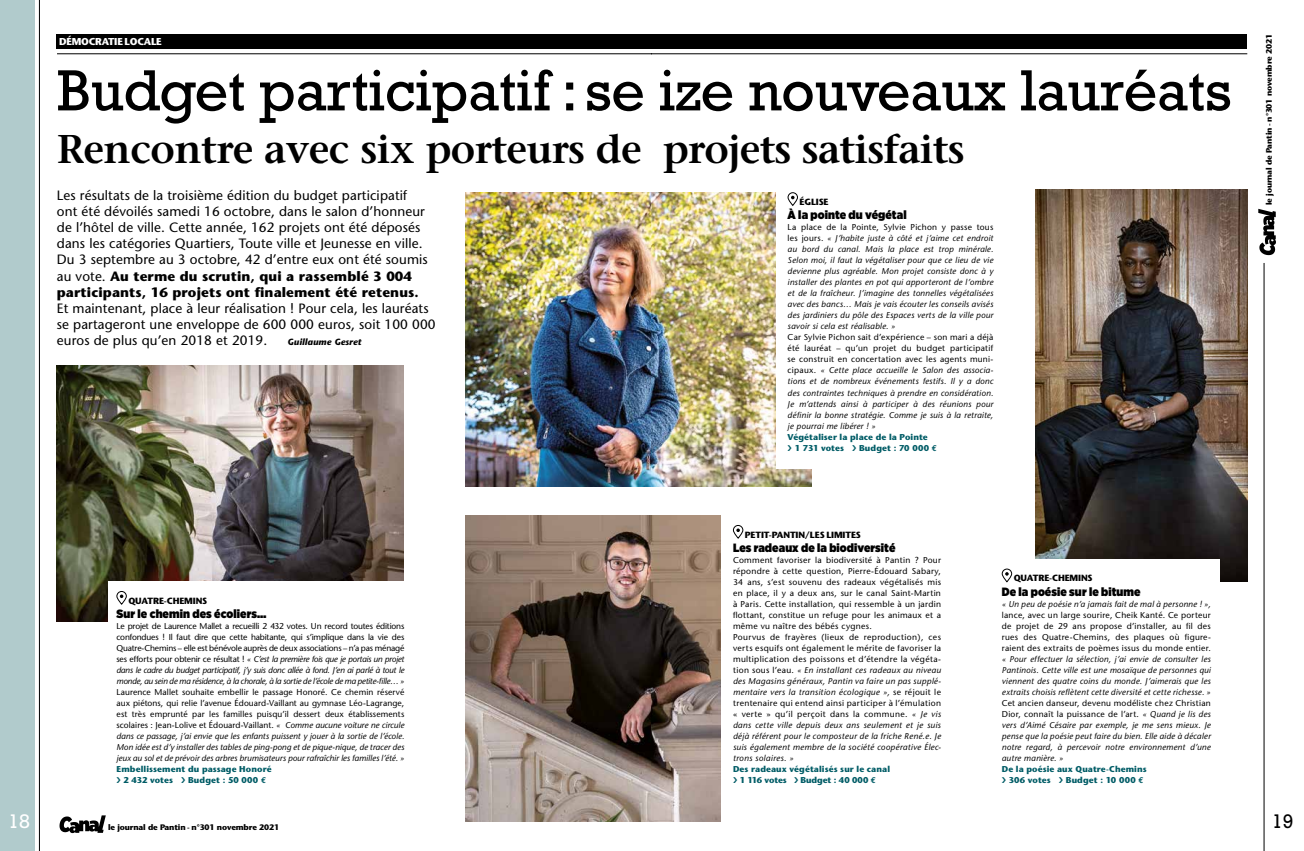
<style>
.page{position:relative;width:1304px;height:851px;background:#fff}
.page>*{position:absolute;margin:0;border:0;box-sizing:border-box;transform-origin:0 0}
.t1{font:59px "Rockwell";letter-spacing:-.01em;color:#000}
.t2{font:600 40px "Stone Serif";letter-spacing:-.015em;color:#000}
.t3{font:20px "Rockwell";color:#fff}
.t4{font:20px "Rockwell";color:#000}
.t5{font:13.5px/16.2px "Stone Sans";letter-spacing:.01em;color:#000}
.t6{font:900 12px "Gotham Narrow";letter-spacing:.005em;color:#000}
.t7{font:700 10px "Stone Sans";letter-spacing:-.025em;color:#fff}
.t8{font:700 9px "Stone Sans";letter-spacing:-.015em;color:#000}
.t9{font:italic 700 9px "Stone Sans";letter-spacing:.01em;color:#000}
.t10{font:italic 8.5px/11px "Stone Sans";letter-spacing:.025em;color:#000;text-align:justify}
.t11{font:8.5px/11px "Stone Sans";letter-spacing:.03em;color:#000;text-align:justify}
.t12{font:700 8.5px/11px "Stone Sans";letter-spacing:.01em;color:#005c66}
.t13{font:700 8px "Stone Sans";letter-spacing:-.015em;color:#000}
.s1{font-weight:700}
.s2{font-style:italic}
.s3{font-style:normal}
.s4{font-family:"Euro Mono Std"}
</style>
<div class="page">
<hr style="left:39px;top:0;width:1px;height:850px;background:#000">
<div style="left:0;top:0;width:34px;height:850px;background:#b1cbcc"></div>
<svg style="left:60px;top:815px;width:46px;height:18px"></svg>
<div style="left:56px;top:34px;width:596px;height:14px;background:#000"></div>
<hr style="left:57px;top:54px;width:595px;height:1px;background:#000">
<img style="left:466px;top:193px;width:186px;height:293px">
<img style="left:466px;top:516px;width:186px;height:305px">
<img style="left:57px;top:366px;width:347px;height:255px">
<div style="left:108px;top:581px;width:305px;height:234px;background:#fff"></div>
<div style="left:117px;top:591px;width:10px;height:13px;border:1px solid #000;border-radius:5px"></div>
<svg style="left:120px;top:594px;width:3px;height:4px"></svg>
<hr style="left:1264px;top:263px;width:1px;height:587px;background:#000">
<svg style="left:1258px;top:209px;width:18px;height:46px"></svg>
<div style="left:652px;top:34px;width:595px;height:14px;background:#000"></div>
<hr style="left:652px;top:54px;width:595px;height:1px;background:#000">
<img style="left:1035px;top:189px;width:212px;height:392px">
<div style="left:993px;top:559px;width:226px;height:256px;background:#fff"></div>
<div style="left:1002px;top:568px;width:10px;height:14px;border:1px solid #000;border-radius:5px"></div>
<svg style="left:1005px;top:572px;width:4px;height:3px"></svg>
<img style="left:652px;top:193px;width:159px;height:293px">
<svg style="left:652px;top:516px;width:68px;height:305px;background:#8d7a6e"></svg>
<div style="left:776px;top:183px;width:226px;height:285px;background:#fff"></div>
<div style="left:788px;top:192px;width:10px;height:14px;border:1px solid #000;border-radius:5px"></div>
<svg style="left:791px;top:196px;width:4px;height:3px"></svg>
<div style="left:733px;top:525px;width:10px;height:13px;border:1px solid #000;border-radius:5px"></div>
<svg style="left:736px;top:528px;width:4px;height:4px"></svg>
<p class="t7" style="left:59px;top:35px;width:104px">DÉMOCRATIE LOCALE</p>
<h1 class="t1" style="left:57px;top:56px;width:1177px">Budget participatif : se ize nouveaux lauréats</h1>
<h2 class="t2" style="left:57px;top:125px;width:909px">Rencontre avec six porteurs de projets satisfaits</h2>
<p class="t5" style="left:57px;top:187px;width:372px">Les résultats de la troisième édition du budget participatif ont été dévoilés samedi 16 octobre, dans le salon d’honneur de l’hôtel de ville. Cette année, 162 projets ont été déposés dans les catégories Quartiers, Toute ville et Jeunesse en ville.<br>Du 3 septembre au 3 octobre, 42 d’entre eux ont été soumis au vote. <span class="s1">Au terme du scrutin, qui a rassemblé 3 004 participants, 16 projets ont finalement été retenus.</span></p>
<h3 class="t5" style="left:57px;top:300px;width:380px">Et maintenant, place à leur réalisation ! Pour cela, les lauréats se partageront une enveloppe de 600 000 euros, soit 100 000 euros de plus qu’en 2018 et 2019.</h3>
<p class="t9" style="left:288px;top:337px;width:75px">Guillaume Gesret</p>
<p class="t8" style="left:128px;top:595px;width:80px">QUATRE-CHEMINS</p>
<h3 class="t6" style="left:117px;top:605px;width:152px">Sur le chemin des écoliers…</h3>
<p class="t11" style="left:117px;top:620px;width:289px">Le projet de Laurence Mallet a recueilli 2 432 votes. Un record toutes éditions confondues ! Il faut dire que cette habitante, qui s’implique dans la vie des Quatre-Chemins – elle est bénévole auprès de deux associations – n’a pas ménagé ses efforts pour obtenir ce résultat ! <span class="s2">« C’est la première fois que je portais un projet dans le cadre du budget participatif, j’y suis donc allée à fond. J’en ai parlé à tout le monde, au sein de ma résidence, à la chorale, à la sortie de l’école de ma petite-fille… »</span></p>
<p class="t10" style="left:117px;top:686px;width:289px"><span class="s3">Laurence Mallet souhaite embellir le passage Honoré. Ce chemin réservé aux piétons, qui relie l’avenue Édouard-Vaillant au gymnase Léo-Lagrange, est très emprunté par les familles puisqu’il dessert deux établissements scolaires : Jean-Lolive et Édouard-Vaillant.</span> « Comme aucune voiture ne circule dans ce passage, j’ai envie que les enfants puissent y jouer à la sortie de l’école.<br>Mon idée est d’y installer des tables de ping-pong et de pique-nique, de tracer des jeux au sol et de prévoir des arbres brumisateurs pour rafraîchir les familles l’été. »</p>
<p class="t12" style="left:124px;top:763px;width:150px;text-indent:-7px">Embellissement du passage Honoré<br>2 432 votes</p>
<p class="t12" style="left:188px;top:774px;width:80px">Budget : 50 000 <span class="s4">€</span></p>
<h3 class="t3" style="left:8px;top:809px;width:23px">18</h3>
<p class="t13" style="left:108px;top:822px;width:172px">le journal de Pantin - n°301 novembre 2021</p>
<p class="t8" style="left:800px;top:196px;width:31px">ÉGLISE</p>
<h3 class="t6" style="left:788px;top:207px;width:120px">À la pointe du végétal</h3>
<p class="t10" style="left:788px;top:222px;width:207px"><span class="s3">La place de la Pointe, Sylvie Pichon y passe tous les jours.</span> « J’habite juste à côté et j’aime cet endroit au bord du canal. Mais la place est trop minérale.<br>Selon moi, il faut la végétaliser pour que ce lieu de vie devienne plus agréable. Mon projet consiste donc à y installer des plantes en pot qui apporteront de l’ombre et de la fraîcheur. J’imagine des tonnelles végétalisées avec des bancs… Mais je vais écouter les conseils avisés des jardiniers du pôle des Espaces verts de la ville pour savoir si cela est réalisable. »</p>
<p class="t10" style="left:788px;top:332px;width:207px"><span class="s3">Car Sylvie Pichon sait d’expérience – son mari a déjà été lauréat – qu’un projet du budget participatif se construit en concertation avec les agents muni&shy;cipaux.</span> « Cette place accueille le Salon des associa&shy;tions et de nombreux événements festifs. Il y a donc des contraintes techniques à prendre en considération.<br>Je m’attends ainsi à participer à des réunions pour définir la bonne stratégie. Comme je suis à la retraite, je pourrai me libérer ! »</p>
<p class="t12" style="left:795px;top:431px;width:135px;text-indent:-7px">Végétaliser la place de la Pointe<br>1 731 votes</p>
<p class="t12" style="left:859px;top:442px;width:79px">Budget : 70 000 <span class="s4">€</span></p>
<p class="t8" style="left:745px;top:529px;width:117px">PETIT-PANTIN/LES LIMITES</p>
<h3 class="t6" style="left:733px;top:539px;width:164px">Les radeaux de la biodiversité</h3>
<p class="t11" style="left:733px;top:554px;width:210px;text-align:left">Comment favoriser la biodiversité à Pantin ? Pour répondre à cette question, Pierre-Édouard Sabary, 34 ans, s’est souvenu des radeaux végétalisés mis en place, il y a deux ans, sur le canal Saint-Martin à Paris. Cette installation, qui ressemble à un jardin flottant, constitue un refuge pour les animaux et a même vu naître des bébés cygnes.<br>Pourvus de frayères (lieux de reproduction), ces verts esquifs ont également le mérite de favoriser la multiplication des poissons et d’étendre la végéta&shy;tion sous l’eau. <span class="s2">« En installant ces radeaux au niveau des Magasins généraux, Pantin va faire un pas supplé&shy;mentaire vers la transition écologique »,</span> se réjouit le trentenaire qui entend ainsi participer à l’émulation « verte » qu’il perçoit dans la commune. <span class="s2">« Je vis dans cette ville depuis deux ans seulement et je suis déjà référent pour le composteur de la friche René.e. Je suis également membre de la société coopérative Élec&shy;trons solaires. »</span></p>
<p class="t12" style="left:740px;top:763px;width:152px;text-indent:-7px">Des radeaux végétalisés sur le canal<br>1 116 votes</p>
<p class="t12" style="left:800px;top:774px;width:77px">Budget : 40 000 <span class="s4">€</span></p>
<p class="t8" style="left:1014px;top:572px;width:80px">QUATRE-CHEMINS</p>
<h3 class="t6" style="left:1002px;top:583px;width:140px">De la poésie sur le bitume</h3>
<p class="t10" style="left:1002px;top:598px;width:210px">« Un peu de poésie n’a jamais fait de mal à personne ! »,</p>
<p class="t11" style="left:1002px;top:609px;width:211px">lance, avec un large sourire, Cheik Kanté. Ce porteur de projet de 29 ans propose d’installer, au fil des rues des Quatre-Chemins, des plaques où figure&shy;raient des extraits de poèmes issus du monde entier.</p>
<p class="t10" style="left:1002px;top:653px;width:211px">« Pour effectuer la sélection, j’ai envie de consulter les Pantinois. Cette ville est une mosaïque de personnes qui viennent des quatre coins du monde. J’aimerais que les extraits choisis reflètent cette diversité et cette richesse. »</p>
<p class="t10" style="left:1002px;top:697px;width:211px"><span class="s3">Cet ancien danseur, devenu modéliste chez Christian Dior, connaît la puissance de l’art.</span> « Quand je lis des vers d’Aimé Césaire par exemple, je me sens mieux. Je pense que la poésie peut faire du bien. Elle aide à décaler notre regard, à percevoir notre environnement d’une autre manière. »</p>
<p class="t12" style="left:1009px;top:763px;width:139px;text-indent:-7px">De la poésie aux Quatre-Chemins<br>306 votes</p>
<p class="t12" style="left:1066px;top:774px;width:79px">Budget : 10 000 <span class="s4">€</span></p>
<p class="t13" style="left:1264px;top:205px;width:172px;rotate:-90deg">le journal de Pantin - n°301 novembre 2021</p>
<h3 class="t4" style="left:1272px;top:809px;width:23px">19</h3>
</div>
